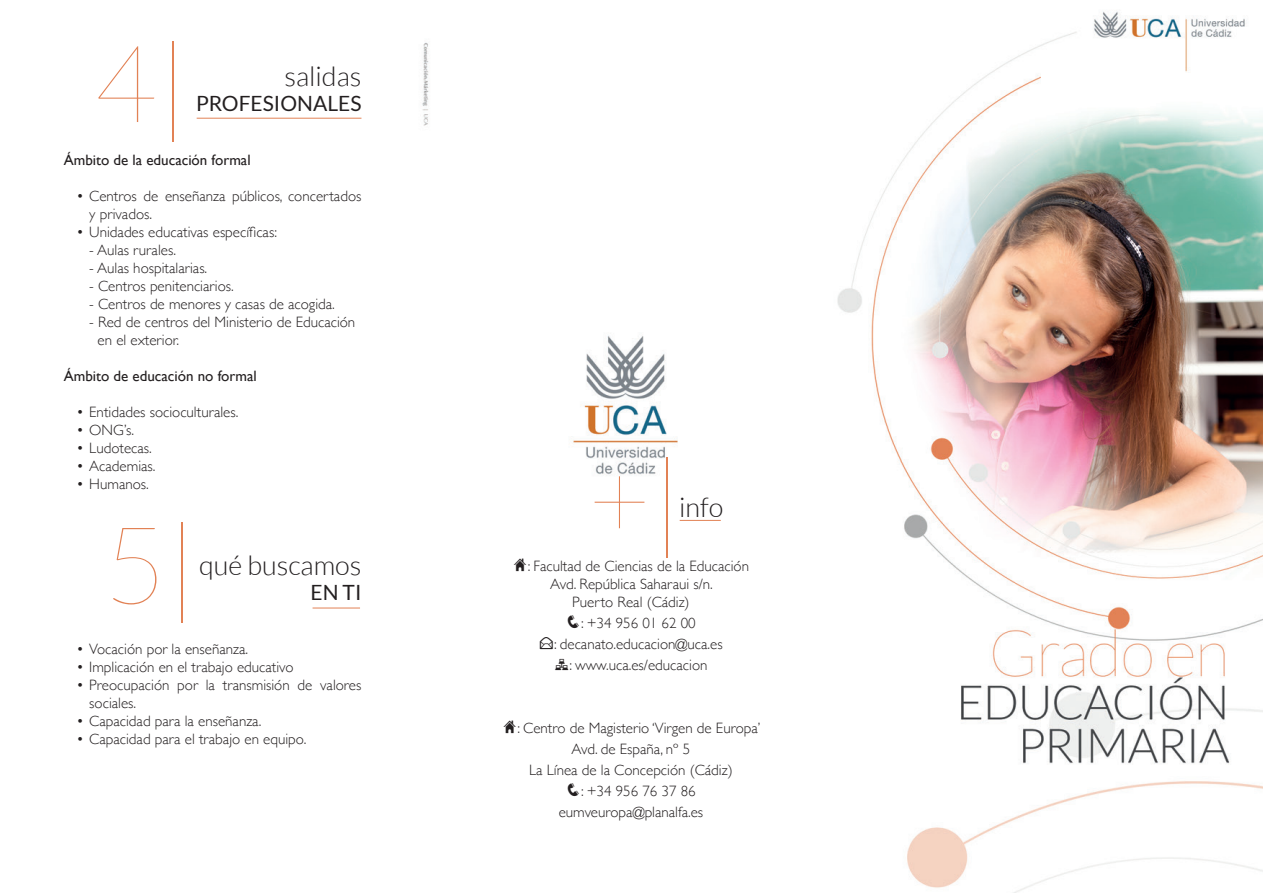
<style>
.page{position:relative;width:1263px;height:893px;background:#fff}
.page>*{position:absolute;margin:0;border:0;box-sizing:border-box;transform-origin:0 0}
.t1{font:100 108px "Lato";color:#e28255}
.t2{font:300 27px "Lato";color:#231f20}
.t3{font:21px "Lato";color:#231f20}
.Lista_dentro_de_list{font:300 15px/18px "Gill Sans";color:#231f20}
.Texto_normal{font:15px "Gill Sans";color:#231f20}
</style>
<div class="page">
<img style="left:196px;top:11px;width:1067px;height:882px">
<hr style="left:313px;top:608px;width:47px;height:1px;background:#e28255">
<hr style="left:197px;top:118px;width:164px;height:1px;background:#e28255">
<hr style="left:680px;top:520px;width:41px;height:1px;background:#e28255">
<svg style="left:540px;top:637px;width:13px;height:12px"></svg>
<p class="t1" style="left:94px;top:27px;width:97px">4|</p>
<p class="t2" style="left:284px;top:61px;width:79px">salidas</p>
<p class="t3" style="left:196px;top:91px;width:167px">PROFESIONALES</p>
<p class="Texto_normal" style="left:64px;top:151px;width:188px">Ámbito de la educación formal</p>
<p class="Lista_dentro_de_list" style="left:89px;top:186px;width:274px;text-indent:-13px">• Centros de enseñanza públicos, concertados y privados.</p>
<p class="Lista_dentro_de_list" style="left:77px;top:222px;width:202px">• Unidades educativas específicas:</p>
<p class="Lista_dentro_de_list" style="left:89px;top:240px;width:88px">- Aulas rurales.</p>
<p class="Lista_dentro_de_list" style="left:89px;top:258px;width:119px">- Aulas hospitalarias.</p>
<p class="Lista_dentro_de_list" style="left:89px;top:276px;width:146px">- Centros penitenciarios.</p>
<p class="Lista_dentro_de_list" style="left:89px;top:294px;width:247px">- Centros de menores y casas de acogida.</p>
<p class="Lista_dentro_de_list" style="left:89px;top:312px;width:267px">- Red de centros del Ministerio de Educación</p>
<p class="Lista_dentro_de_list" style="left:98px;top:330px;width:83px">en el exterior.</p>
<p class="Texto_normal" style="left:64px;top:367px;width:194px">Ámbito de educación no formal</p>
<p class="Lista_dentro_de_list" style="left:77px;top:402px;width:163px">• Entidades socioculturales.</p>
<p class="Lista_dentro_de_list" style="left:77px;top:420px;width:59px">• ONG’s.</p>
<p class="Lista_dentro_de_list" style="left:77px;top:438px;width:77px">• Ludotecas.</p>
<p class="Lista_dentro_de_list" style="left:77px;top:456px;width:81px">• Academias.</p>
<p class="Lista_dentro_de_list" style="left:77px;top:474px;width:74px">• Humanos.</p>
<p class="t1" style="left:103px;top:509px;width:97px">5|</p>
<p class="t2" style="left:199px;top:551px;width:164px">qué buscamos</p>
<p class="t3" style="left:310px;top:581px;width:52px">EN TI</p>
<p class="Lista_dentro_de_list" style="left:77px;top:640px;width:173px">• Vocación por la enseñanza.</p>
<p class="Lista_dentro_de_list" style="left:77px;top:658px;width:218px">• Implicación en el trabajo educativo</p>
<p class="Lista_dentro_de_list" style="left:89px;top:676px;width:274px;text-indent:-13px">• Preocupación por la transmisión de valores sociales.</p>
<p class="Lista_dentro_de_list" style="left:77px;top:712px;width:186px">• Capacidad para la enseñanza.</p>
<p class="Lista_dentro_de_list" style="left:77px;top:730px;width:231px">• Capacidad para el trabajo en equipo.</p>
<p class="t1" style="left:588px;top:443px;width:97px">+|</p>
<p class="t2" style="left:679px;top:493px;width:46px">info</p>
<p class="Lista_dentro_de_list" style="left:513px;top:557px;width:238px">★: Facultad de Ciencias de la Educación</p>
<p class="Lista_dentro_de_list" style="left:550px;top:575px;width:164px">Avd. República Saharaui s/n.</p>
<p class="Lista_dentro_de_list" style="left:572px;top:593px;width:119px">Puerto Real (Cádiz)</p>
<p class="Lista_dentro_de_list" style="left:566px;top:614px;width:131px">❑: +34 956 01 62 00</p>
<p class="Lista_dentro_de_list" style="left:554px;top:635px;width:170px">: decanato.educacion@uca.es</p>
<p class="Lista_dentro_de_list" style="left:554px;top:656px;width:155px">✓: www.uca.es/educacion</p>
<p class="Lista_dentro_de_list" style="left:503px;top:719px;width:259px">★: Centro de Magisterio ‘Virgen de Europa’</p>
<p class="Lista_dentro_de_list" style="left:572px;top:740px;width:120px">Avd. de España, nº 5</p>
<p class="Lista_dentro_de_list" style="left:529px;top:761px;width:205px">La Línea de la Concepción (Cádiz)</p>
<p class="Lista_dentro_de_list" style="left:566px;top:782px;width:131px">❑: +34 956 76 37 86</p>
<p class="Lista_dentro_de_list" style="left:559px;top:803px;width:146px">eumveuropa@planalfa.es</p>
</div>
